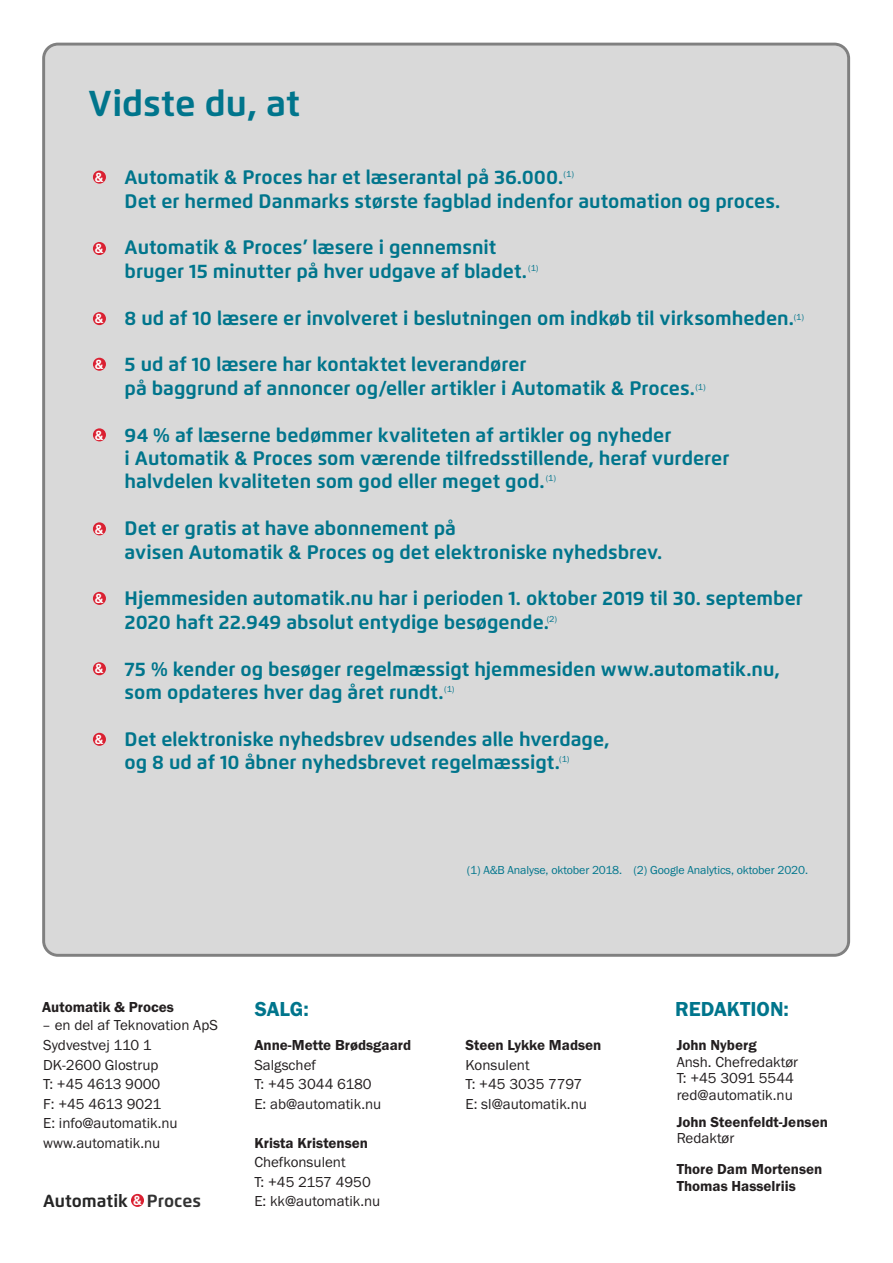
<style>
.page{position:relative;width:893px;height:1263px;background:#fff}
.page>*{position:absolute;margin:0;border:0;box-sizing:border-box;transform-origin:0 0}
.t1{font:700 36px "Flexo";color:#00758c}
.t2{font:600 21px "Franklin Gothic";color:#00758c}
.t3{font:700 19.5px/23.4px "Flexo";color:#00758c}
.t4{font:700 17.55px "Flexo";color:#262626}
.t5{font:15px/19.5px "Franklin Gothic";color:#231f20}
.t6{font:600 15px/16.4px "Franklin Gothic";color:#231f20}
.t7{font:700 13.2px "Flexo";color:#fff}
.t8{font:12px "Franklin Gothic";letter-spacing:-.01em;color:#00758c}
.t9{font:9px "Franklin Gothic";color:#00758c}
.s1{font-size:13.2px;color:#fff}
.s2{color:#333}
</style>
<div class="page">
<div style="left:42px;top:43px;width:808px;height:914px;background:#d9d9d9"></div>
<div style="left:131px;top:1194px;width:13px;height:13px;background:#da2031;border-radius:50%"></div>
<div style="left:93px;top:733px;width:13px;height:13px;background:#da2031;border-radius:50%"></div>
<div style="left:93px;top:662px;width:13px;height:13px;background:#da2031;border-radius:50%"></div>
<div style="left:93px;top:592px;width:13px;height:13px;background:#da2031;border-radius:50%"></div>
<div style="left:93px;top:522px;width:13px;height:13px;background:#da2031;border-radius:50%"></div>
<div style="left:93px;top:428px;width:13px;height:13px;background:#da2031;border-radius:50%"></div>
<div style="left:93px;top:358px;width:13px;height:13px;background:#da2031;border-radius:50%"></div>
<div style="left:93px;top:312px;width:13px;height:13px;background:#da2031;border-radius:50%"></div>
<div style="left:93px;top:171px;width:13px;height:13px;background:#da2031;border-radius:50%"></div>
<div style="left:93px;top:242px;width:13px;height:13px;background:#da2031;border-radius:50%"></div>
<h1 class="t1" style="left:88px;top:88px;width:213px">Vidste du, at</h1>
<p class="t7" style="left:95px;top:169px;width:11px">&amp;</p>
<p class="t7" style="left:95px;top:241px;width:11px">&amp;</p>
<p class="t7" style="left:95px;top:311px;width:11px">&amp;</p>
<p class="t7" style="left:95px;top:357px;width:11px">&amp;</p>
<p class="t7" style="left:95px;top:427px;width:11px">&amp;</p>
<p class="t7" style="left:95px;top:521px;width:11px">&amp;</p>
<p class="t7" style="left:95px;top:591px;width:11px">&amp;</p>
<p class="t7" style="left:95px;top:661px;width:11px">&amp;</p>
<p class="t7" style="left:95px;top:732px;width:11px">&amp;</p>
<p class="t3" style="left:125px;top:166px;width:657px">Automatik &amp; Proces har et læserantal på 36.000.<br>Det er hermed Danmarks største fagblad indenfor automation og proces.</p>
<p class="t3" style="left:125px;top:237px;width:404px">Automatik &amp; Proces’ læsere i gennemsnit bruger 15 minutter på hver udgave af bladet.</p>
<p class="t3" style="left:125px;top:307px;width:671px">8 ud af 10 læsere er involveret i beslutningen om indkøb til virksomheden.</p>
<p class="t3" style="left:125px;top:354px;width:572px">5 ud af 10 læsere har kontaktet leverandører<br>på baggrund af annoncer og/eller artikler i Automatik &amp; Proces.</p>
<p class="t3" style="left:125px;top:424px;width:606px">94 % af læserne bedømmer kvaliteten af artikler og nyheder<br>i Automatik &amp; Proces som værende tilfredsstillende, heraf vurderer halvdelen kvaliteten som god eller meget god.</p>
<p class="t3" style="left:125px;top:517px;width:539px">Det er gratis at have abonnement på<br>avisen Automatik &amp; Proces og det elektroniske nyhedsbrev.</p>
<p class="t3" style="left:125px;top:588px;width:680px">Hjemmesiden automatik.nu har i perioden 1. oktober 2019 til 30. september<br>2020 haft 22.949 absolut entydige besøgende.</p>
<p class="t3" style="left:125px;top:658px;width:657px">75 % kender og besøger regelmæssigt hjemmesiden www.automatik.nu, som opdateres hver dag året rundt.</p>
<p class="t3" style="left:125px;top:728px;width:486px">Det elektroniske nyhedsbrev udsendes alle hverdage, og 8 ud af 10 åbner nyhedsbrevet regelmæssigt.</p>
<p class="t9" style="left:564px;top:171px;width:12px">(1)</p>
<p class="t9" style="left:528px;top:265px;width:12px">(1)</p>
<p class="t9" style="left:794px;top:313px;width:12px">(1)</p>
<p class="t9" style="left:695px;top:384px;width:12px">(1)</p>
<p class="t9" style="left:546px;top:475px;width:12px">(1)</p>
<p class="t9" style="left:547px;top:616px;width:12px">(2)</p>
<p class="t9" style="left:444px;top:686px;width:12px">(1)</p>
<p class="t9" style="left:559px;top:756px;width:12px">(1)</p>
<p class="t8" style="left:467px;top:865px;width:343px">(1) A&amp;B Analyse, oktober 2018. (2) Google Analytics, oktober 2020.</p>
<p class="t6" style="left:42px;top:999px;width:133px">Automatik &amp; Proces</p>
<p class="t5" style="left:42px;top:1016px;width:177px">– en del af Teknovation ApS</p>
<p class="t2" style="left:255px;top:1001px;width:56px">SALG:</p>
<p class="t2" style="left:675px;top:1001px;width:115px">REDAKTION:</p>
<p class="t5" style="left:43px;top:1036px;width:136px">Sydvestvej 110 1<br>DK-2600 Glostrup<br>T: +45 4613 9000<br>F: +45 4613 9021<br>E: info@automatik.nu www.automatik.nu</p>
<p class="t6" style="left:254px;top:1038px;width:158px">Anne-Mette Brødsgaard</p>
<p class="t5" style="left:254px;top:1056px;width:128px">Salgschef<br>T: +45 3044 6180<br>E: ab@automatik.nu</p>
<p class="t6" style="left:254px;top:1135px;width:115px">Krista Kristensen</p>
<p class="t5" style="left:254px;top:1153px;width:128px">Chefkonsulent<br>T: +45 2157 4950<br>E: kk@automatik.nu</p>
<p class="t4" style="left:43px;top:1190px;width:159px">Automatik <span class="s1">&amp;</span> <span class="s2">Proces</span></p>
<p class="t6" style="left:466px;top:1038px;width:137px">Steen Lykke Madsen</p>
<p class="t5" style="left:466px;top:1056px;width:123px">Konsulent<br>T: +45 3035 7797<br>E: sl@automatik.nu</p>
<p class="t6" style="left:677px;top:1038px;width:81px">John Nyberg</p>
<p class="t5" style="left:677px;top:1054px;width:123px;line-height:16.5px">Ansh. Chefredaktør<br>T: +45 3091 5544 red@automatik.nu</p>
<p class="t6" style="left:677px;top:1114px;width:153px">John Steenfeldt-Jensen</p>
<p class="t5" style="left:677px;top:1129px;width:59px">Redaktør</p>
<p class="t6" style="left:677px;top:1162px;width:147px">Thore Dam Mortensen<br>Thomas Hasselriis</p>
</div>
